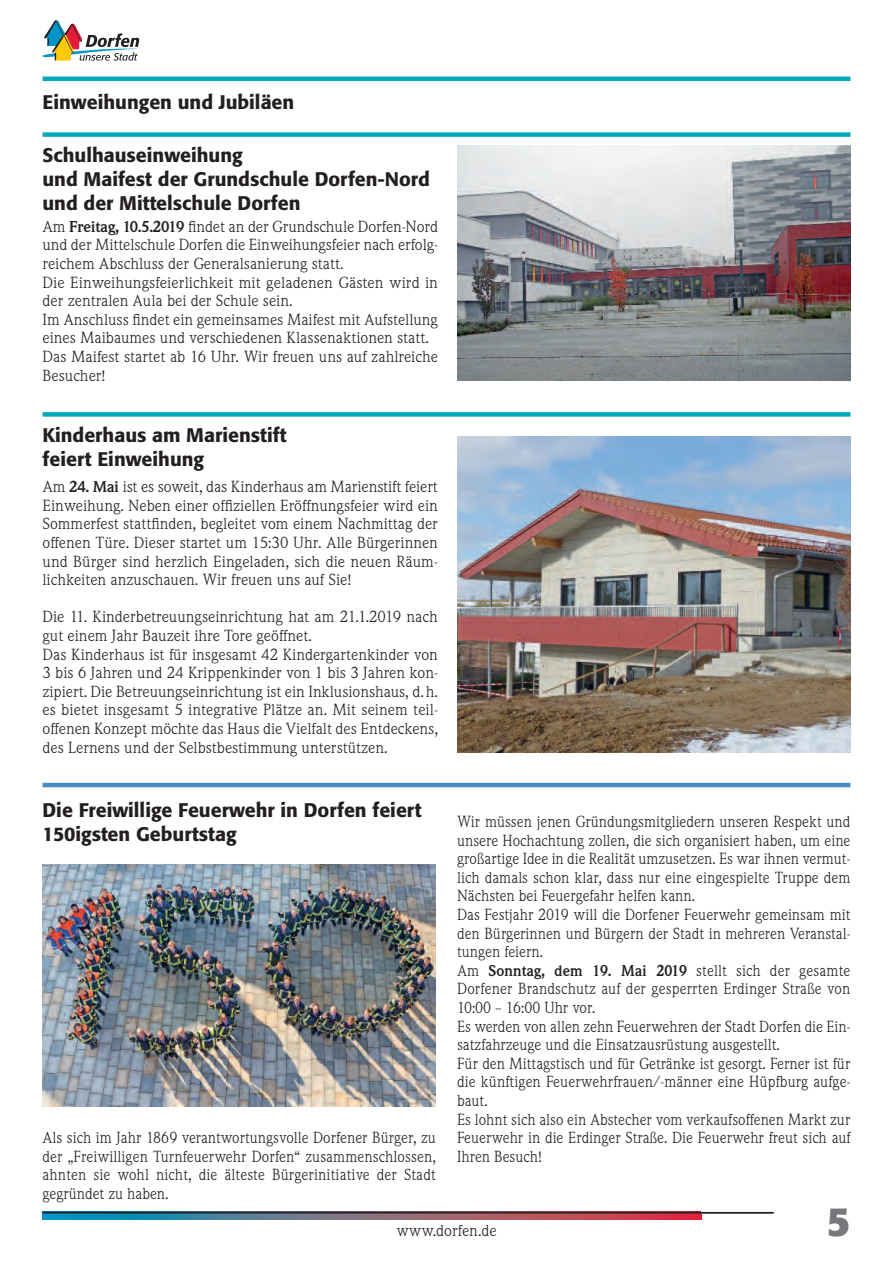
<style>
.page{position:relative;width:893px;height:1263px;background:#fff}
.page>*{position:absolute;margin:0;border:0;box-sizing:border-box;transform-origin:0 0}
.t1{font:700 40.5px "Formata";color:#76787b}
.t2{font:500 19.5px/24px "Formata";color:#231f20}
.t3{font:15px/18.6px "Weidemann SB";color:#231f20}
.t4{font:15px/18.6px "Weidemann SB";color:#231f20;text-align:justify;scale:.95 1}
.s1{font-weight:700}
</style>
<div class="page">
<hr style="left:43px;top:1212px;width:731px;height:1px;background:#231f20">
<svg style="left:43px;top:1213px;width:658px;height:6px;background:#726477"></svg>
<img style="left:457px;top:145px;width:393px;height:236px">
<img style="left:457px;top:436px;width:393px;height:316px">
<svg style="left:43px;top:20px;width:96px;height:41px"></svg>
<hr style="left:43px;top:783px;width:807px;height:4px;background:#478dc4">
<div style="left:43px;top:132px;width:807px;height:5px;background:#00aabc"></div>
<hr style="left:43px;top:77px;width:807px;height:4px;background:#00aabc">
<div style="left:43px;top:412px;width:807px;height:5px;background:#00aabc"></div>
<img style="left:43px;top:864px;width:393px;height:242px">
<h2 class="t2" style="left:43px;top:92px;width:253px">Einweihungen und Jubiläen</h2>
<h2 class="t2" style="left:43px;top:145px;width:389px">Schulhauseinweihung<br>und Maifest der Grundschule Dorfen-Nord und der Mittelschule Dorfen</h2>
<p class="t3" style="left:43px;top:217px;width:397px">Am <span class="s1">Freitag, 10.5.2019</span> findet an der Grundschule Dorfen-Nord und der Mittelschule Dorfen die Einweihungsfeier nach erfolg&shy;reichem Abschluss der Generalsanierung statt.<br>Die Einweihungsfeierlichkeit mit geladenen Gästen wird in der zentralen Aula bei der Schule sein.<br>Im Anschluss findet ein gemeinsames Maifest mit Aufstellung eines Maibaumes und verschiedenen Klassenaktionen statt.<br>Das Maifest startet ab 16 Uhr. Wir freuen uns auf zahlreiche Besucher!</p>
<h2 class="t2" style="left:43px;top:425px;width:246px">Kinderhaus am Marienstift feiert Einweihung</h2>
<p class="t3" style="left:43px;top:478px;width:397px;text-align:justify">Am <span class="s1">24. Mai</span> ist es soweit, das Kinderhaus am Marienstift feiert Einweihung. Neben einer offiziellen Eröffnungsfeier wird ein Sommerfest stattfinden, begleitet vom einem Nachmittag der offenen Türe. Dieser startet um 15:30 Uhr. Alle Bürgerinnen und Bürger sind herzlich Eingeladen, sich die neuen Räum&shy;lichkeiten anzuschauen. Wir freuen uns auf Sie!</p>
<p class="t3" style="left:43px;top:608px;width:397px">Die 11. Kinderbetreuungseinrichtung hat am 21.1.2019 nach gut einem Jahr Bauzeit ihre Tore geöffnet.<br>Das Kinderhaus ist für insgesamt 42 Kindergartenkinder von 3 bis 6 Jahren und 24 Krippenkinder von 1 bis 3 Jahren kon&shy;zipiert. Die Betreuungseinrichtung ist ein Inklusionshaus, d. h. es bietet insgesamt 5 integrative Plätze an. Mit seinem teil - offenen Konzept möchte das Haus die Vielfalt des Entdeckens, des Lernens und der Selbstbestimmung unterstützen.</p>
<h2 class="t2" style="left:43px;top:800px;width:381px">Die Freiwillige Feuerwehr in Dorfen feiert<br>150igsten Geburtstag</h2>
<p class="t4" style="left:42px;top:1129px;width:416px">Als sich im Jahr 1869 verantwortungsvolle Dorfener Bürger, zu der „Freiwilligen Turnfeuerwehr Dorfen“ zusammenschlossen, ahnten sie wohl nicht, die älteste Bürgerinitiative der Stadt gegründet zu haben.</p>
<p class="t4" style="left:457px;top:812px;width:416px;text-align:left">Wir müssen jenen Gründungsmitgliedern unseren Respekt und unsere Hochachtung zollen, die sich organisiert haben, um eine großartige Idee in die Realität umzusetzen. Es war ihnen vermut&shy;lich damals schon klar, dass nur eine eingespielte Truppe dem Nächsten bei Feuergefahr helfen kann.<br>Das Festjahr 2019 will die Dorfener Feuerwehr gemeinsam mit den Bürgerinnen und Bürgern der Stadt in mehreren Veranstal&shy;tungen feiern.<br>Am <span class="s1">Sonntag, dem 19. Mai 2019</span> stellt sich der gesamte Dorfe ner Brandschutz auf der gesperrten Erdinger Straße von 10:00 – 16:00 Uhr vor.<br>Es werden von allen zehn Feuerwehren der Stadt Dorfen die Ein&shy;satzfahrzeuge und die Einsatzausrüstung ausgestellt.<br>Für den Mittagstisch und für Getränke ist gesorgt. Ferner ist für die künftigen Feuerwehrfrauen/-männer eine Hüpfburg aufge&shy;baut.<br>Es lohnt sich also ein Abstecher vom verkaufsoffenen Markt zur Feuerwehr in die Erdinger Straße. Die Feuerwehr freut sich auf Ihren Besuch!</p>
<p class="t3" style="left:396px;top:1222px;width:102px">www.dorfen.de</p>
<h1 class="t1" style="left:827px;top:1204px;width:25px">5</h1>
</div>
